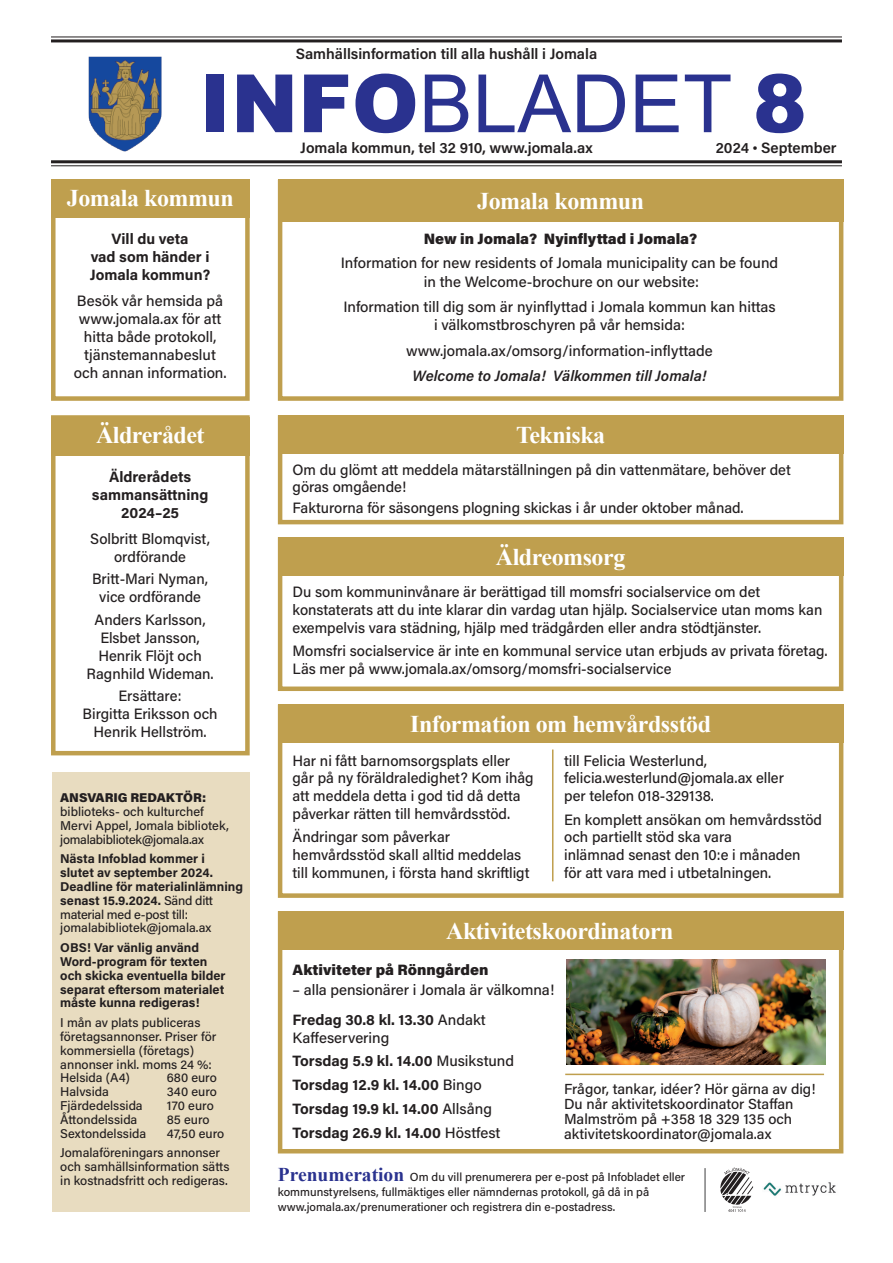
<style>
.page{position:relative;width:893px;height:1263px;background:#fff}
.page>*{position:absolute;margin:0;border:0;box-sizing:border-box;transform-origin:0 0}
.t1{font:80.55px "Arial";color:#2a328f}
.t2{font:700 24px "Times New Roman";letter-spacing:-.02em;color:#fff}
.t3{font:500 15px/18px "Acumin Pro";color:#231f20}
.t4{font:700 15px/18px "Acumin Pro";color:#231f20;text-align:center}
.t5{font:600 15px "Acumin Pro";color:#231f20}
.t6{font:900 15px "Acumin Pro";color:#231f20}
.t7{font:italic 600 15px "Acumin Pro";color:#231f20}
.t8{font:500 14.55px/15px "Acumin Pro";color:#231f20}
.t9{font:500 12.75px/13.8px "Acumin Pro";color:#231f20}
.t10{font:700 12.75px/13.8px "Acumin Pro";color:#231f20}
.t11{font:900 12.75px "Acumin Pro";letter-spacing:-.005em;color:#231f20}
.t12{font:500 11.7px/15px "Acumin Pro";color:#231f20}
.s1{font-weight:900}
.s2{font-family:"Myriad Pro"}
.s3{font-weight:500}
.s4{font-weight:700}
.s5{font-family:"Times New Roman";font-weight:700;font-size:19.5px;color:#2a328f}
</style>
<div class="page">
<img style="left:763px;top:1182px;width:73px;height:14px">
<svg style="left:720px;top:1167px;width:33px;height:45px"></svg>
<hr style="left:705px;top:1168px;width:1px;height:44px;background:#3e3e3f">
<div style="left:52px;top:772px;width:198px;height:440px;background:#e8dcc0"></div>
<div style="left:51px;top:180px;width:199px;height:221px;border:4px solid #bf9f4e"></div>
<div style="left:52px;top:180px;width:198px;height:38px;background:#bf9f4e"></div>
<div style="left:278px;top:537px;width:565px;height:154px;border:4px solid #bf9f4e"></div>
<div style="left:278px;top:537px;width:565px;height:38px;background:#bf9f4e"></div>
<div style="left:278px;top:180px;width:565px;height:221px;border:4px solid #bf9f4e"></div>
<div style="left:278px;top:180px;width:565px;height:42px;background:#bf9f4e"></div>
<div style="left:278px;top:704px;width:565px;height:194px;border:4px solid #bf9f4e"></div>
<div style="left:278px;top:704px;width:565px;height:39px;background:#bf9f4e"></div>
<hr style="left:552px;top:749px;width:1px;height:132px;background:#bf9f4e">
<div style="left:278px;top:911px;width:565px;height:242px;border:4px solid #bf9f4e"></div>
<div style="left:278px;top:911px;width:565px;height:38px;background:#bf9f4e"></div>
<hr style="left:565px;top:1073px;width:259px;height:2px;background:#bf9f4e">
<div style="left:51px;top:415px;width:199px;height:340px;border:4px solid #bf9f4e"></div>
<div style="left:52px;top:418px;width:198px;height:38px;background:#bf9f4e"></div>
<div style="left:278px;top:415px;width:565px;height:109px;border:4px solid #bf9f4e"></div>
<div style="left:278px;top:415px;width:565px;height:38px;background:#bf9f4e"></div>
<img style="left:566px;top:960px;width:259px;height:104px">
<hr style="left:51px;top:160px;width:791px;height:3px;background:#231f20">
<hr style="left:51px;top:165px;width:791px;height:1px;background:#231f20">
<hr style="left:51px;top:36px;width:791px;height:1px;background:#231f20">
<hr style="left:51px;top:39px;width:791px;height:3px;background:#231f20">
<svg style="left:88px;top:56px;width:74px;height:96px"></svg>
<img style="left:89px;top:57px;width:73px;height:94px">
<p class="t5" style="left:296px;top:43px;width:303px">Samhällsinformation till alla hushåll i Jomala</p>
<h1 class="t1" style="left:200px;top:51px;width:608px"><span class="s1">INFO</span>BLADET <span class="s1">8</span></h1>
<p class="t5" style="left:300px;top:137px;width:294px">Jomala kommun, tel 32 910, www.jomala.ax</p>
<p class="t5" style="left:716px;top:137px;width:122px">2024 <span class="s2">•</span> September</p>
<h2 class="t2" style="left:67px;top:182px;width:168px">Jomala kommun</h2>
<p class="t4" style="left:90px;top:229px;width:122px">Vill du veta<br>vad som händer i<br>Jomala kommun?</p>
<p class="t3" style="left:74px;top:291px;width:154px;text-align:center">Besök vår hemsida på www.jomala.ax för att hitta både protokoll, tjänstemannabeslut och annan information.</p>
<h2 class="t2" style="left:477px;top:184px;width:168px">Jomala kommun</h2>
<p class="t6" style="left:424px;top:228px;width:275px">New in Jomala? Nyinflyttad i Jomala?</p>
<p class="t3" style="left:341px;top:254px;width:439px;text-align:center">Information for new residents of Jomala municipality can be found in the Welcome-brochure on our website:</p>
<p class="t3" style="left:343px;top:297px;width:434px;text-align:center">Information till dig som är nyinflyttad i Jomala kommun kan hittas i välkomstbroschyren på vår hemsida:</p>
<p class="t3" style="left:406px;top:341px;width:308px">www.jomala.ax/omsorg/information-inflyttade</p>
<p class="t7" style="left:413px;top:365px;width:295px">Welcome to Jomala! Välkommen till Jomala!</p>
<h2 class="t2" style="left:96px;top:418px;width:110px">Äldrerådet</h2>
<p class="t4" style="left:92px;top:467px;width:118px">Äldrerådets sammansättning<br>2024–25</p>
<p class="t3" style="left:90px;top:529px;width:121px;text-align:center">Solbritt Blomqvist, ordförande</p>
<p class="t3" style="left:92px;top:570px;width:117px;text-align:center">Britt-Mari Nyman, vice ordförande</p>
<p class="t3" style="left:87px;top:610px;width:129px;text-align:center">Anders Karlsson,<br>Elsbet Jansson,<br>Henrik Flöjt och<br>Ragnhild Wideman.</p>
<p class="t3" style="left:83px;top:686px;width:137px;text-align:center">Ersättare:<br>Birgitta Eriksson och<br>Henrik Hellström.</p>
<h2 class="t2" style="left:516px;top:418px;width:91px">Tekniska</h2>
<p class="t3" style="left:293px;top:461px;width:500px;line-height:16.5px">Om du glömt att meddela mätarställningen på din vattenmätare, behöver det göras omgående!</p>
<p class="t3" style="left:293px;top:498px;width:453px">Fakturorna för säsongens plogning skickas i år under oktober månad.</p>
<h2 class="t2" style="left:496px;top:540px;width:131px">Äldreomsorg</h2>
<p class="t3" style="left:293px;top:583px;width:531px;line-height:17.5px">Du som kommuninvånare är berättigad till momsfri socialservice om det konstaterats att du inte klarar din vardag utan hjälp. Socialservice utan moms kan exempelvis vara städning, hjälp med trädgården eller andra stödtjänster.</p>
<p class="t3" style="left:293px;top:642px;width:537px;line-height:17.5px">Momsfri socialservice är inte en kommunal service utan erbjuds av privata företag.<br>Läs mer på www.jomala.ax/omsorg/momsfri-socialservice</p>
<h2 class="t2" style="left:410px;top:707px;width:302px">Information om hemvårdsstöd</h2>
<p class="t3" style="left:293px;top:751px;width:243px;line-height:17.5px">Har ni fått barnomsorgsplats eller går på ny föräldraledighet? Kom ihåg att meddela detta i god tid då detta påverkar rätten till hemvårdsstöd.</p>
<p class="t3" style="left:293px;top:828px;width:238px;line-height:17.5px">Ändringar som påverkar hemvårdsstöd skall alltid meddelas till kommunen, i första hand skriftligt</p>
<p class="t3" style="left:564px;top:751px;width:221px;line-height:17.5px">till Felicia Westerlund, felicia.westerlund@jomala.ax eller per telefon 018-329138.</p>
<p class="t3" style="left:564px;top:810px;width:259px;line-height:17.5px">En komplett ansökan om hemvårdsstöd och partiellt stöd ska vara<br>inlämnad senast den 10:e i månaden<br>för att vara med i utbetalningen.</p>
<p class="t11" style="left:60px;top:789px;width:147px">ANSVARIG REDAKTÖR:</p>
<p class="t9" style="left:60px;top:804px;width:170px">biblioteks- och kulturchef<br>Mervi Appel, Jomala bibliotek, jomalabibliotek@jomala.ax</p>
<p class="t10" style="left:60px;top:851px;width:184px">Nästa Infoblad kommer i<br>slutet av september 2024.<br>Deadline för materialinlämning senast 15.9.2024. <span class="s3">Sänd ditt material med e-post till: jomalabibliotek@jomala.ax</span></p>
<p class="t10" style="left:60px;top:940px;width:167px">OBS! Var vänlig använd<br>Word-program för texten och skicka eventuella bilder separat eftersom materialet måste kunna redigeras!</p>
<p class="t9" style="left:60px;top:1015px;width:158px">I mån av plats publiceras företagsannonser. Priser för kommersiella (företags) annonser inkl. moms 24 %:<br>Helsida (A4)</p>
<h2 class="t2" style="left:446px;top:914px;width:229px">Aktivitetskoordinatorn</h2>
<p class="t6" style="left:293px;top:959px;width:197px">Aktiviteter på Rönngården</p>
<p class="t3" style="left:293px;top:974px;width:263px;line-height:30px">– alla pensionärer i Jomala är välkomna!<br><span class="s4">Fredag 30.8 kl. 13.30</span> Andakt</p>
<p class="t3" style="left:293px;top:1026px;width:223px;line-height:22.5px">Kaffeservering<br><span class="s4">Torsdag 5.9 kl. 14.00</span> Musikstund</p>
<p class="t4" style="left:293px;top:1072px;width:209px;line-height:24px;text-align:left">Torsdag 12.9 kl. 14.00 <span class="s3">Bingo<br></span>Torsdag 19.9 kl. 14.00 <span class="s3">Allsång<br></span>Torsdag 26.9 kl. 14.00 <span class="s3">Höstfest</span></p>
<p class="t8" style="left:564px;top:1081px;width:253px">Frågor, tankar, idéer? Hör gärna av dig!<br>Du når aktivitetskoordinator Staffan Malmström på +358 18 329 135 och aktivitetskoordinator@jomala.ax</p>
<p class="t9" style="left:167px;top:1070px;width:52px">680 euro</p>
<p class="t9" style="left:60px;top:1084px;width:50px">Halvsida</p>
<p class="t9" style="left:167px;top:1084px;width:52px">340 euro</p>
<p class="t9" style="left:60px;top:1098px;width:84px">Fjärdedelssida</p>
<p class="t9" style="left:167px;top:1098px;width:49px">170 euro</p>
<p class="t9" style="left:60px;top:1112px;width:79px">Åttondelssida</p>
<p class="t9" style="left:167px;top:1112px;width:44px">85 euro</p>
<p class="t9" style="left:60px;top:1125px;width:87px">Sextondelssida</p>
<p class="t9" style="left:60px;top:1122px;width:165px;line-height:19.8px;text-indent:107px">47,50 euro<br>Jomalaföreningars annonser</p>
<p class="t9" style="left:60px;top:1159px;width:171px">och samhällsinformation sätts in kostnadsfritt och redigeras.</p>
<p class="t12" style="left:278px;top:1168px;width:409px"><span class="s5">Prenumeration</span> Om du vill prenumerera per e-post på Infobladet eller kommunstyrelsens, fullmäktiges eller nämndernas protokoll, gå då in på www.jomala.ax/prenumerationer och registrera din e-postadress.</p>
</div>
